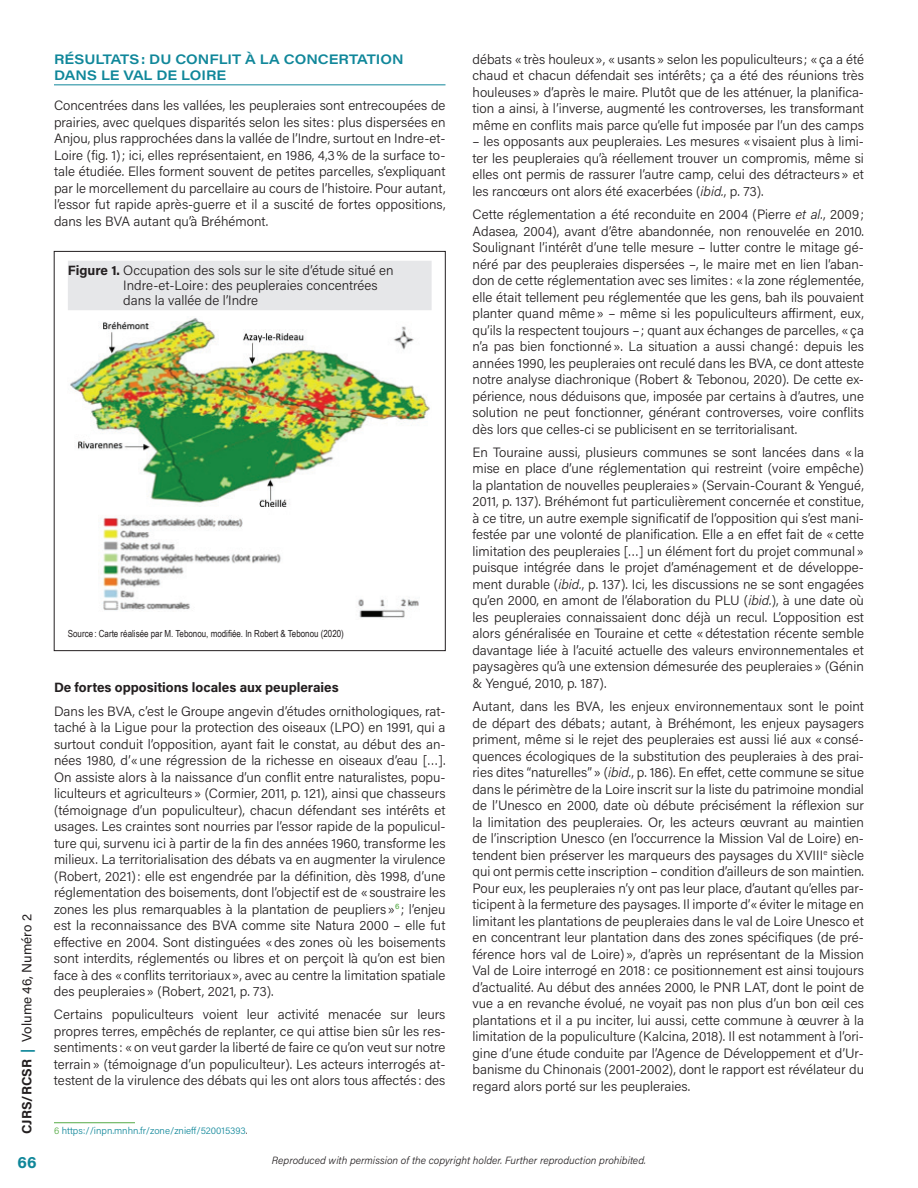
<style>
.page{position:relative;width:918px;height:1188px;background:#fff}
.page>*{position:absolute;margin:0;border:0;box-sizing:border-box;transform-origin:0 0}
.t1{font:700 16.5px "Acumin Pro";color:#10879a}
.t2{font:300 13.5px/16.5px "Acumin Pro";color:#231f20;text-align:justify}
.t3{font:600 13.5px/16.5px "Acumin Pro Wide";color:#10879a}
.t4{font:700 13.5px "Acumin Pro";color:#231f20}
.t5{font:13.5px "Acumin Pro";color:#231f20}
.t6{font:italic 300 10.5px "Acumin Pro";color:#231f20}
.t7{font:9.75px "Arial Narrow";color:#231f20}
.t8{font:300 9.75px "Acumin Pro";color:#10879a}
.s1{font-weight:700}
.s2{font-weight:700;color:#10879a}
.s3{color:#55aa46}
.s4{color:#231f20}
.s5{font-style:italic}
</style>
<div class="page">
<hr style="left:54px;top:84px;width:392px;height:1px;background:#10879a">
<div style="left:68px;top:261px;width:364px;height:49px;background:#e6e7e9"></div>
<img style="left:70px;top:318px;width:360px;height:300px">
<div style="left:54px;top:251px;width:392px;height:400px;border:1px solid #231f20"></div>
<hr style="left:54px;top:1122px;width:81px;height:1px;background:#55aa46">
<p class="t3" style="left:54px;top:50px;width:351px">RÉSULTATS: DU CONFLIT À LA CONCERTATION<br>DANS LE VAL DE LOIRE</p>
<p class="t2" style="left:54px;top:97px;width:393px">Concentrées dans les vallées, les peupleraies sont entrecoupées de prairies, avec quelques disparités selon les sites : plus dispersées en Anjou, plus rapprochées dans la vallée de l’Indre, surtout en Indre-et-Loire (fig. 1); ici, elles représentaient, en 1986, 4,3% de la surface to&shy;tale étudiée. Elles forment souvent de petites parcelles, s’expliquant par le morcellement du parcellaire au cours de l’histoire. Pour autant, l’essor fut rapide après-guerre et il a suscité de fortes oppositions, dans les BVA autant qu’à Bréhémont.</p>
<p class="t2" style="left:123px;top:262px;width:272px;line-height:15px;text-align:left;text-indent:-55px"><span class="s1">Figure 1.</span> Occupation des sols sur le site d’étude situé en<br>Indre-et-Loire: des peupleraies concentrées dans la vallée de l’Indre</p>
<p class="t5" style="left:17px;top:1134px;width:221px;rotate:-90deg"><span class="s1">CJRS/RCSR</span> <span class="s2">|</span> Volume 46, Numéro 2</p>
<p class="t7" style="left:68px;top:626px;width:278px">Source : Carte réalisée par M. Tebonou, modifiée. In Robert &amp; Tebonou (2020)</p>
<p class="t4" style="left:54px;top:678px;width:286px">De fortes oppositions locales aux peupleraies</p>
<p class="t2" style="left:54px;top:702px;width:393px">Dans les BVA, c’est le Groupe angevin d’études ornithologiques, rat&shy;taché à la Ligue pour la protection des oiseaux (LPO) en 1991, qui a surtout conduit l’opposition, ayant fait le constat, au début des an&shy;nées 1980, d’«une régression de la richesse en oiseaux d’eau […].<br>On assiste alors à la naissance d’un conflit entre naturalistes, popu&shy;liculteurs et agriculteurs» (Cormier, 2011, p. 121), ainsi que chasseurs (témoignage d’un populiculteur), chacun défendant ses intérêts et usages. Les craintes sont nourries par l’essor rapide de la populicul&shy;ture qui, survenu ici à partir de la fin des années 1960, transforme les milieux. La territorialisation des débats va en augmenter la virulence (Robert, 2021): elle est engendrée par la définition, dès 1998, d’une réglementation des boisements, dont l’objectif est de «soustraire les zones les plus remarquables à la plantation de peupliers»<sup>6</sup> ; l’enjeu est la reconnaissance des BVA comme site Natura 2000 – elle fut effective en 2004. Sont distinguées «des zones où les boisements sont interdits, réglementés ou libres et on perçoit là qu’on est bien face à des «conflits territoriaux», avec au centre la limitation spatiale des peupleraies» (Robert, 2021, p. 73).</p>
<p class="t2" style="left:54px;top:1006px;width:393px">Certains populiculteurs voient leur activité menacée sur leurs propres terres, empêchés de replanter, ce qui attise bien sûr les res&shy;sentiments : «on veut garder la liberté de faire ce qu’on veut sur notre terrain» (témoignage d’un populiculteur). Les acteurs interrogés at&shy;testent de la virulence des débats qui les ont alors tous affectés : des</p>
<p class="t8" style="left:54px;top:1124px;width:195px"><span class="s3">6</span> https://inpn.mnhn.fr/zone/znieff/520015393<span class="s4">.</span></p>
<p class="t2" style="left:472px;top:50px;width:393px">débats «très houleux», «usants» selon les populiculteurs ; «ça a été chaud et chacun défendait ses intérêts ; ça a été des réunions très houleuses» d’après le maire. Plutôt que de les atténuer, la planifica&shy;tion a ainsi, à l’inverse, augmenté les controverses, les transformant même en conflits mais parce qu’elle fut imposée par l’un des camps</p>
<p class="t2" style="left:473px;top:133px;width:393px">– les opposants aux peupleraies. Les mesures «visaient plus à limi&shy;ter les peupleraies qu’à réellement trouver un compromis, même si elles ont permis de rassurer l’autre camp, celui des détracteurs» et les rancœurs ont alors été exacerbées (<span class="s5">ibid.</span>, p. 73).</p>
<p class="t2" style="left:473px;top:206px;width:393px">Cette réglementation a été reconduite en 2004 (Pierre <span class="s5">et al.</span>, 2009; Adasea, 2004), avant d’être abandonnée, non renouvelée en 2010.<br>Soulignant l’intérêt d’une telle mesure – lutter contre le mitage gé&shy;néré par des peupleraies dispersées –, le maire met en lien l’aban&shy;don de cette réglementation avec ses limites : «la zone réglementée, elle était tellement peu réglementée que les gens, bah ils pouvaient planter quand même» – même si les populiculteurs affirment, eux, qu’ils la respectent toujours –; quant aux échanges de parcelles, «ça n’a pas bien fonctionné». La situation a aussi changé: depuis les années 1990, les peupleraies ont reculé dans les BVA, ce dont atteste notre analyse diachronique (Robert &amp; Tebonou, 2020). De cette ex&shy;périence, nous déduisons que, imposée par certains à d’autres, une solution ne peut fonctionner, générant controverses, voire conflits dès lors que celles-ci se publicisent en se territorialisant.</p>
<p class="t2" style="left:473px;top:443px;width:393px">En Touraine aussi, plusieurs communes se sont lancées dans «la mise en place d’une réglementation qui restreint (voire empêche) la plantation de nouvelles peupleraies» (Servain-Courant &amp; Yengué, 2011, p. 137). Bréhémont fut particulièrement concernée et constitue, à ce titre, un autre exemple significatif de l’opposition qui s’est mani&shy;festée par une volonté de planification. Elle a en effet fait de «cette limitation des peupleraies […] un élément fort du projet communal» puisque intégrée dans le projet d’aménagement et de développe&shy;ment durable (<span class="s5">ibid.</span>, p. 137). Ici, les discussions ne se sont engagées qu’en 2000, en amont de l’élaboration du PLU (<span class="s5">ibid.</span>), à une date où les peupleraies connaissaient donc déjà un recul. L’opposition est alors généralisée en Touraine et cette «détestation récente semble davantage liée à l’acuité actuelle des valeurs environnementales et paysagères qu’à une extension démesurée des peupleraies» (Génin &amp; Yengué, 2010, p. 187).</p>
<p class="t2" style="left:473px;top:698px;width:393px">Autant, dans les BVA, les enjeux environnementaux sont le point de départ des débats ; autant, à Bréhémont, les enjeux paysagers priment, même si le rejet des peupleraies est aussi lié aux «consé&shy;quences écologiques de la substitution des peupleraies à des prai&shy;ries dites “naturelles”» (<span class="s5">ibid.</span>, p. 186). En effet, cette commune se situe dans le périmètre de la Loire inscrit sur la liste du patrimoine mondial de l’Unesco en 2000, date où débute précisément la réflexion sur la limitation des peupleraies. Or, les acteurs œuvrant au maintien de l’inscription Unesco (en l’occurrence la Mission Val de Loire) en&shy;tendent bien préserver les marqueurs des paysages du XVIII<sup>e</sup> siècle qui ont permis cette inscription – condition d’ailleurs de son maintien.<br>Pour eux, les peupleraies n’y ont pas leur place, d’autant qu’elles par&shy;ticipent à la fermeture des paysages. Il importe d’«éviter le mitage en limitant les plantations de peupleraies dans le val de Loire Unesco et en concentrant leur plantation dans des zones spécifiques (de pré&shy;férence hors val de Loire)», d’après un représentant de la Mission Val de Loire interrogé en 2018: ce positionnement est ainsi toujours d’actualité. Au début des années 2000, le PNR LAT, dont le point de vue a en revanche évolué, ne voyait pas non plus d’un bon œil ces plantations et il a pu inciter, lui aussi, cette commune à œuvrer à la limitation de la populiculture (Kalcina, 2018). Il est notamment à l’ori&shy;gine d’une étude conduite par l’Agence de Développement et d’Ur&shy;banisme du Chinonais (2001-2002), dont le rapport est révélateur du regard alors porté sur les peupleraies.</p>
<p class="t1" style="left:17px;top:1150px;width:21px">66</p>
<p class="t6" style="left:272px;top:1153px;width:376px">Reproduced with permission of the copyright holder. Further reproduction prohibited.</p>
</div>
